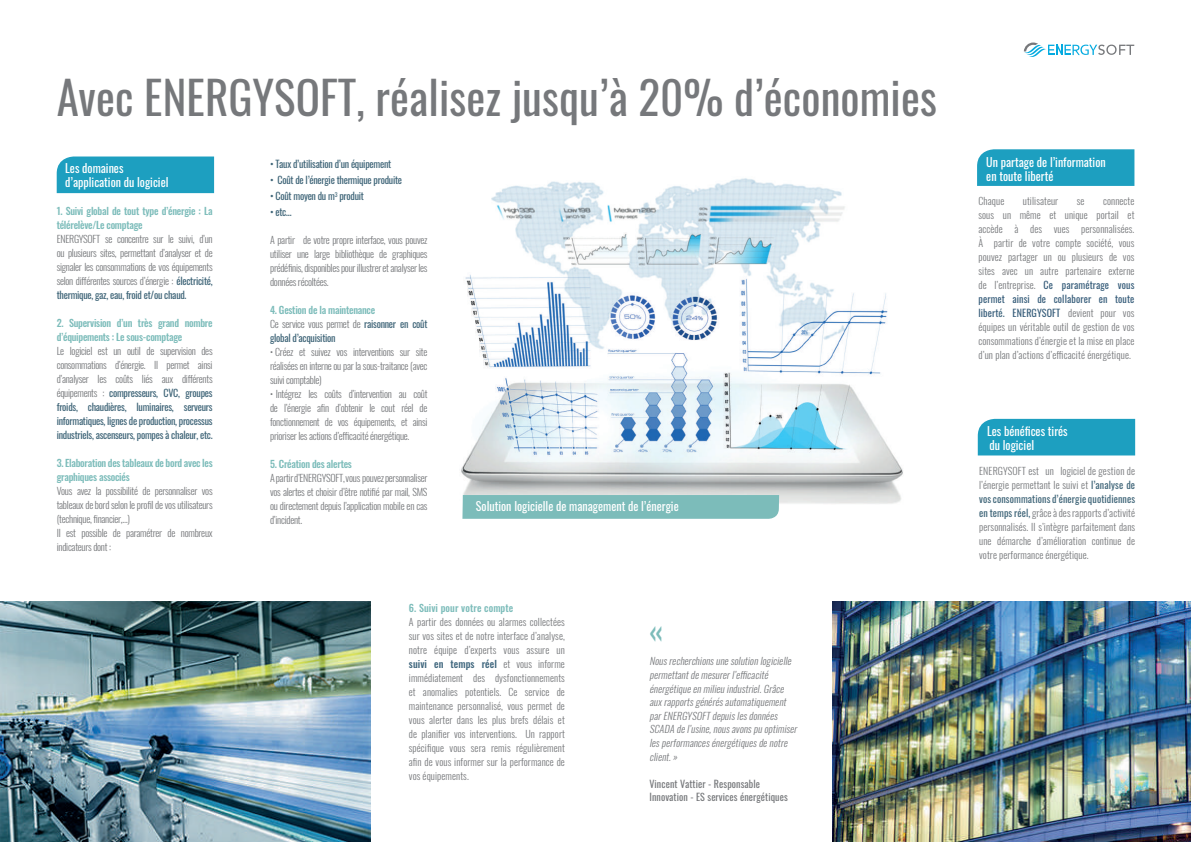
<style>
.page{position:relative;width:1191px;height:842px;background:#fff}
.page>*{position:absolute;margin:0;border:0;box-sizing:border-box;transform-origin:0 0}
.t1{font:45px "Oswald";letter-spacing:.005em;color:#76787b}
.t2{font:30.9px "Oswald";color:#7cbcba}
.t3{font:12px/14px "Oswald";color:#fff}
.t4{font:300 10px/14px "Oswald";letter-spacing:-.025em;color:#76787b;text-align:justify}
.t5{font:10px/14px "Oswald";letter-spacing:-.025em;color:#3f6578;text-align:justify}
.t6{font:italic 300 10px/13.6px "Oswald";color:#76787b}
.t7{font:500 10px/14px "Oswald";letter-spacing:-.025em;color:#7cbcba}
.t8{font:10px/13.6px "Oswald";letter-spacing:.01em;color:#76787b}
.t9{font:500 10px "Oswald";letter-spacing:.01em;color:#7cbcba}
.t10{font:300 10px "Oswald";letter-spacing:.01em;color:#76787b}
.s1{font-weight:400;color:#3f6578}
.s2{font-weight:300;color:#76787b}
.s3{font-weight:500;color:#7cbcba}
.s4{font-weight:500;color:#40677e}
.s5{font-weight:400;color:#385e7b}
.s6{font-weight:400;color:#40677e}
</style>
<div class="page">
<img style="left:461px;top:178px;width:442px;height:326px">
<div style="left:977px;top:149px;width:157px;height:37px;background:#1d9fc0"></div>
<div style="left:57px;top:156px;width:157px;height:37px;background:#1d9fc0"></div>
<div style="left:977px;top:419px;width:158px;height:36px;background:#1d9fc0"></div>
<div style="left:462px;top:495px;width:317px;height:24px;background:#7cbcba"></div>
<img style="left:0;top:602px;width:370px;height:240px">
<img style="left:832px;top:602px;width:359px;height:240px">
<svg style="left:1023px;top:43px;width:111px;height:14px"></svg>
<h1 class="t1" style="left:57px;top:57px;width:881px">Avec ENERGYSOFT, réalisez jusqu’à 20% d’économies</h1>
<p class="t3" style="left:65px;top:159px;width:105px">Les domaines d’application du logiciel</p>
<p class="t7" style="left:57px;top:204px;width:157px">1. Suivi global de tout type d’énergie : La télérelève/Le comptage</p>
<p class="t4" style="left:57px;top:231px;width:157px">ENERGYSOFT se concentre sur le suivi, d’un ou plusieurs sites, permettant d’analyser et de signaler les consommations de vos équipements selon différentes sources d’énergie : <span class="s1">électricité, thermique, gaz, eau, froid et/ou chaud.</span></p>
<p class="t7" style="left:57px;top:316px;width:157px">2. Supervision d’un très grand nombre d’équipements : Le sous-comptage</p>
<p class="t5" style="left:57px;top:343px;width:157px"><span class="s2">Le logiciel est un outil de supervision des consommations d’énergie. Il permet ainsi d’analyser les coûts liés aux différents équipements :</span> compresseurs, CVC, groupes froids, chaudières, luminaires, serveurs informatiques, lignes de production, processus industriels, ascenseurs, pompes à chaleur, etc.</p>
<p class="t7" style="left:57px;top:456px;width:157px">3. Elaboration des tableaux de bord avec les graphiques associés</p>
<p class="t4" style="left:57px;top:483px;width:157px;text-align:left">Vous avez la possibilité de personnaliser vos tableaux de bord selon le profil de vos utilisateurs (technique, financier,…)<br>Il est possible de paramétrer de nombreux indicateurs dont :</p>
<p class="t5" style="left:270px;top:156px;width:123px">• Taux d’utilisation d’un équipement</p>
<p class="t5" style="left:270px;top:172px;width:134px">• Coût de l’énergie thermique produite</p>
<p class="t5" style="left:270px;top:188px;width:95px">• Coût moyen du m<sup>3</sup> produit</p>
<p class="t5" style="left:270px;top:204px;width:23px">• etc…</p>
<p class="t4" style="left:270px;top:232px;width:159px">A partir de votre propre interface, vous pouvez utiliser une large bibliothèque de graphiques prédéfinis, disponibles pour illustrer et analyser les données récoltées.</p>
<p class="t5" style="left:270px;top:302px;width:159px;text-align:left"><span class="s3">4. Gestion de la maintenance<br></span><span class="s2">Ce service vous permet de</span> raisonner en coût global d’acquisition</p>
<p class="t4" style="left:270px;top:344px;width:159px">• Créez et suivez vos interventions sur site réalisées en interne ou par la sous-traitance (avec suivi comptable)</p>
<p class="t4" style="left:270px;top:386px;width:159px">• Intégrez les coûts d’intervention au coût de l’énergie afin d’obtenir le cout réel de fonctionnement de vos équipements, et ainsi prioriser les actions d’efficacité énergétique.</p>
<p class="t7" style="left:270px;top:458px;width:83px">5. Création des alertes</p>
<p class="t4" style="left:270px;top:470px;width:159px">A partir d’ENERGYSOFT, vous pouvez personnaliser vos alertes et choisir d’être notifié par mail, SMS ou directement depuis l’application mobile en cas d’incident.</p>
<p class="t3" style="left:476px;top:498px;width:204px">Solution logicielle de management de l’énergie</p>
<p class="t9" style="left:409px;top:603px;width:106px">6. Suivi pour votre compte</p>
<p class="t4" style="left:409px;top:614px;width:157px">A partir des données ou alarmes collectées sur vos sites et de notre interface d’analyse, notre équipe d’experts vous assure un <span class="s4">suivi en temps réel</span> et vous informe immédiatement des dysfonctionnements et anomalies potentiels. Ce service de maintenance personnalisé, vous permet de vous alerter dans les plus brefs délais et de planifier vos interventions. Un rapport spécifique vous sera remis régulièrement afin de vous informer sur la performance de vos équipements.</p>
<h2 class="t2" style="left:649px;top:603px;width:16px">«</h2>
<p class="t6" style="left:649px;top:653px;width:152px">Nousrecherchionsunesolutionlogicielle permettantdemesurerl’efficacité énergétiqueenmilieuindustriel.Grâce auxrapportsgénérésautomatiquement parENERGYSOFTdepuislesdonnées SCADAdel’usine,nousavonspuoptimiser lesperformancesénergétiquesdenotre client.»</p>
<p class="t8" style="left:649px;top:776px;width:140px">Vincent Vattier - Responsable<br>Innovation - ES services énergétiques</p>
<p class="t3" style="left:986px;top:154px;width:121px">Un partage de l’information en toute liberté</p>
<p class="t4" style="left:978px;top:193px;width:27px">Chaque</p>
<p class="t10" style="left:1022px;top:192px;width:37px">utilisateur</p>
<p class="t4" style="left:1076px;top:193px;width:9px">se</p>
<p class="t4" style="left:978px;top:193px;width:157px;text-indent:125px">connecte sous un même et unique portail et accède à des vues personnalisées.<br>À partir de votre compte société, vous pouvez partager un ou plusieurs de vos sites avec un autre partenaire externe de l’entreprise. <span class="s5">Ce paramétrage vous permet ainsi de collaborer en toute libert</span><span class="s6">é.</span> <span class="s5">ENERGYSOFT</span> devient pour vos équipes un véritable outil de gestion de vos consommations d’énergie et la mise en place d’un plan d’actions d’efficacité énergétique.</p>
<p class="t3" style="left:987px;top:422px;width:82px">Les bénéfices tirés du logiciel</p>
<p class="t4" style="left:979px;top:462px;width:157px">ENERGYSOFT est un logiciel de gestion de l’énergie permettant le suivi et <span class="s1">l’analyse de vos consommations d’énergie quotidiennes en temps rée</span><span class="s6">l,</span> grâce à des rapports d’activité personnalisés. Il s’intègre parfaitement dans une démarche d’amélioration continue de votre performance énergétique.</p>
</div>
